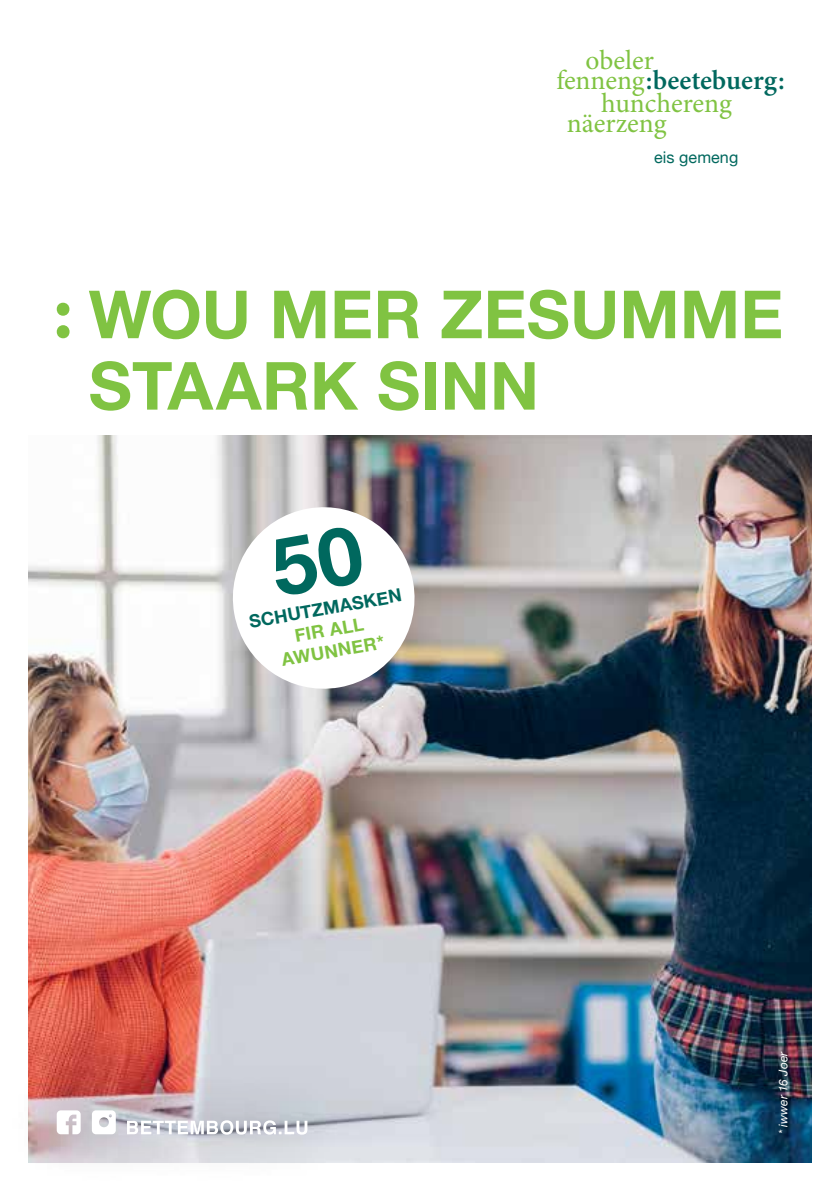
<style>
.page{position:relative;width:840px;height:1191px;background:#fff}
.page>*{position:absolute;margin:0;border:0;box-sizing:border-box;transform-origin:0 0}
.t1{font:700 66.4px/71.4px "Helvetica Neue";color:#80c342}
.t2{font:27.4px/43px "Minion Pro";color:#80c342}
.t3{font:600 27.4px "Minion Pro";letter-spacing:-.005em;color:#00685e}
.t4{font:700 18px/21.6px "Helvetica Neue";color:#80c342;text-align:center}
.t5{font:700 18px "Helvetica Neue";color:#00685e}
.t6{font:16.2px "Helvetica Neue";letter-spacing:.005em;color:#00685e}
.t7{font:italic 12px "Helvetica Neue";letter-spacing:.02em;color:#fff}
.s1{font-weight:400;color:#80c342}
</style>
<div class="page">
<img style="left:28px;top:435px;width:783px;height:727px">
<svg style="left:57px;top:303px;width:12px;height:35px"></svg>
<div style="left:6px;top:1059px;width:348px;height:126px;background:#000;opacity:.5"></div>
<svg style="left:127px;top:1120px;width:180px;height:14px"></svg>
<svg style="left:57px;top:1110px;width:24px;height:24px"></svg>
<svg style="left:92px;top:1110px;width:24px;height:24px"></svg>
<svg style="left:225px;top:500px;width:196px;height:196px"></svg>
<p class="t2" style="left:601px;top:39px;width:132px;text-indent:-16px">obeler hunchereng</p>
<p class="t3" style="left:556px;top:61px;width:230px"><span class="s1">fenneng</span>:beetebuerg:</p>
<p class="t2" style="left:566px;top:102px;width:101px">näerzeng</p>
<p class="t6" style="left:653px;top:144px;width:86px">eis gemeng</p>
<h1 class="t1" style="left:89px;top:280px;width:695px">WOU MER ZESUMME<br>STAARK SINN</h1>
<p class="t5" style="left:247px;top:607px;width:156px;rotate:-10deg">SCHUTZMASKEN</p>
<p class="t4" style="left:276px;top:628px;width:105px;rotate:-10deg">FIR ALL<br>AWUNNER*</p>
<p class="t7" style="left:774px;top:1134px;width:85px;rotate:-90deg">* iwwer 16 Joer</p>
</div>
